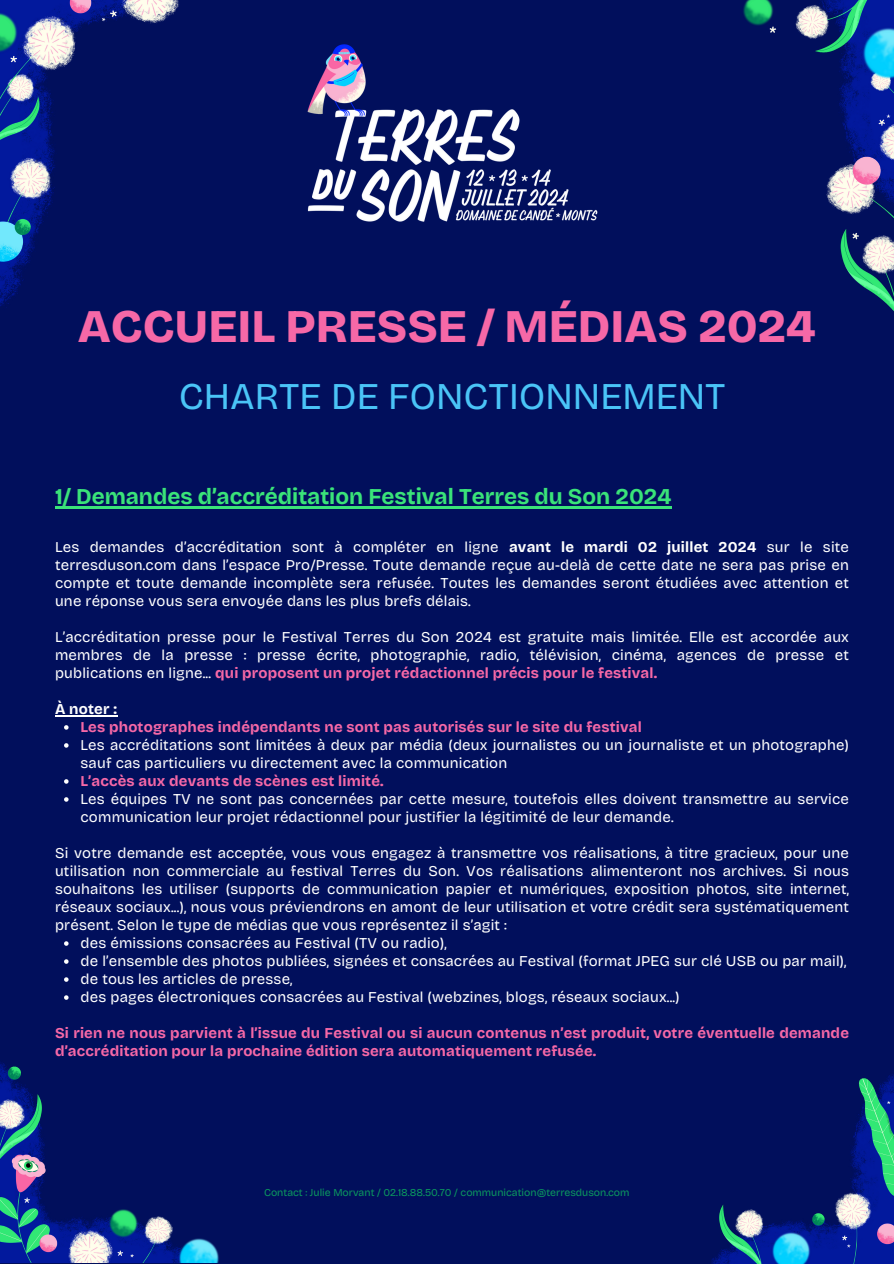
<style>
.page{position:relative;width:894px;height:1264px;background:#fff}
.page>*{position:absolute;margin:0;border:0;box-sizing:border-box;transform-origin:0 0}
.t1{font:800 46.65px "Bricolage Grotesque";color:#f668a7}
.t2{font:37.65px "Bricolage Grotesque";color:#4ac4f7}
.t3{font:700 22.5px "Bricolage Grotesque";color:#3ae379}
.t4{font:15px/18px "Bricolage Grotesque";letter-spacing:.015em;color:#fff;text-align:justify}
.t5{font:700 15px/18px "Bricolage Grotesque";letter-spacing:.015em;color:#f668a7}
.t6{font:700 15px "Bricolage Grotesque";letter-spacing:.015em;color:#fff}
.t7{font:10.5px "Bricolage Grotesque";color:#0b985e}
.s1{font-weight:700}
.s2{font-weight:700;color:#f668a7}
</style>
<div class="page">
<div style="left:0;top:0;width:893px;height:1263px;background:#010f5c"></div>
<hr style="left:55px;top:506px;width:616px;height:2px;background:#3ae379">
<hr style="left:55px;top:715px;width:62px;height:1px;background:#fff">
<svg style="left:64px;top:725px;width:5px;height:4px"></svg>
<svg style="left:64px;top:743px;width:5px;height:4px"></svg>
<svg style="left:64px;top:779px;width:5px;height:4px"></svg>
<svg style="left:64px;top:797px;width:5px;height:4px"></svg>
<svg style="left:64px;top:941px;width:5px;height:4px"></svg>
<svg style="left:64px;top:959px;width:5px;height:4px"></svg>
<img style="left:353px;top:48px;width:173px;height:174px">
<img style="left:0;top:0;width:353px;height:308px">
<img style="left:526px;top:0;width:367px;height:310px">
<img style="left:0;top:977px;width:219px;height:285px">
<img style="left:711px;top:1074px;width:182px;height:189px">
<p class="t1" style="left:78px;top:298px;width:739px">ACCUEIL PRESSE / MÉDIAS 2024</p>
<p class="t2" style="left:179px;top:374px;width:548px">CHARTE DE FONCTIONNEMENT</p>
<p class="t3" style="left:55px;top:483px;width:617px">1/ Demandes d’accréditation Festival Terres du Son 2024</p>
<p class="t4" style="left:55px;top:538px;width:795px">Les demandes d’accréditation sont à compléter en ligne <span class="s1">avant le mardi 02 juillet 2024</span> sur le site terresduson.com dans l’espace Pro/Presse. Toute demande reçue au-delà de cette date ne sera pas prise en compte et toute demande incomplète sera refusée. Toutes les demandes seront étudiées avec attention et une réponse vous sera envoyée dans les plus brefs délais.</p>
<p class="t4" style="left:55px;top:628px;width:795px">L’accréditation presse pour le Festival Terres du Son 2024 est gratuite mais limitée. Elle est accordée aux membres de la presse : presse écrite, photographie, radio, télévision, cinéma, agences de presse et publications en ligne... <span class="s2">qui proposent un projet rédactionnel précis pour le festival.</span></p>
<h1 class="t6" style="left:55px;top:700px;width:63px">À noter :</h1>
<h2 class="t5" style="left:81px;top:718px;width:562px">Les photographes indépendants ne sont pas autorisés sur le site du festival</h2>
<h3 class="t4" style="left:81px;top:736px;width:769px">Les accréditations sont limitées à deux par média (deux journalistes ou un journaliste et un photographe) sauf cas particuliers vu directement avec la communication</h3>
<h5 class="t5" style="left:81px;top:772px;width:304px">L’accès aux devants de scènes est limité.</h5>
<h5 class="t4" style="left:81px;top:790px;width:769px">Les équipes TV ne sont pas concernées par cette mesure, toutefois elles doivent transmettre au service communication leur projet rédactionnel pour justifier la légitimité de leur demande.</h5>
<h4 class="t4" style="left:55px;top:844px;width:795px">Si votre demande est acceptée, vous vous engagez à transmettre vos réalisations, à titre gracieux, pour une utilisation non commerciale au festival Terres du Son. Vos réalisations alimenteront nos archives. Si nous souhaitons les utiliser (supports de communication papier et numériques, exposition photos, site internet, réseaux sociaux...), nous vous préviendrons en amont de leur utilisation et votre crédit sera systématiquement présent. Selon le type de médias que vous représentez il s’agit :</h4>
<p class="t4" style="left:81px;top:934px;width:367px">des émissions consacrées au Festival (TV ou radio),</p>
<p class="t4" style="left:81px;top:952px;width:767px">de l’ensemble des photos publiées, signées et consacrées au Festival (format JPEG sur clé USB ou par mail),</p>
<p class="t4" style="left:81px;top:970px;width:213px">de tous les articles de presse,</p>
<p class="t4" style="left:81px;top:988px;width:600px">des pages électroniques consacrées au Festival (webzines, blogs, réseaux sociaux...)</p>
<h5 class="t5" style="left:55px;top:1024px;width:795px">Si rien ne nous parvient à l’issue du Festival ou si aucun contenus n’est produit, votre éventuelle demande d’accréditation pour la prochaine édition sera automatiquement refusée.</h5>
<p class="t7" style="left:264px;top:1186px;width:367px">Contact : Julie Morvant / 02.18.88.50.70 / communication@terresduson.com</p>
</div>
